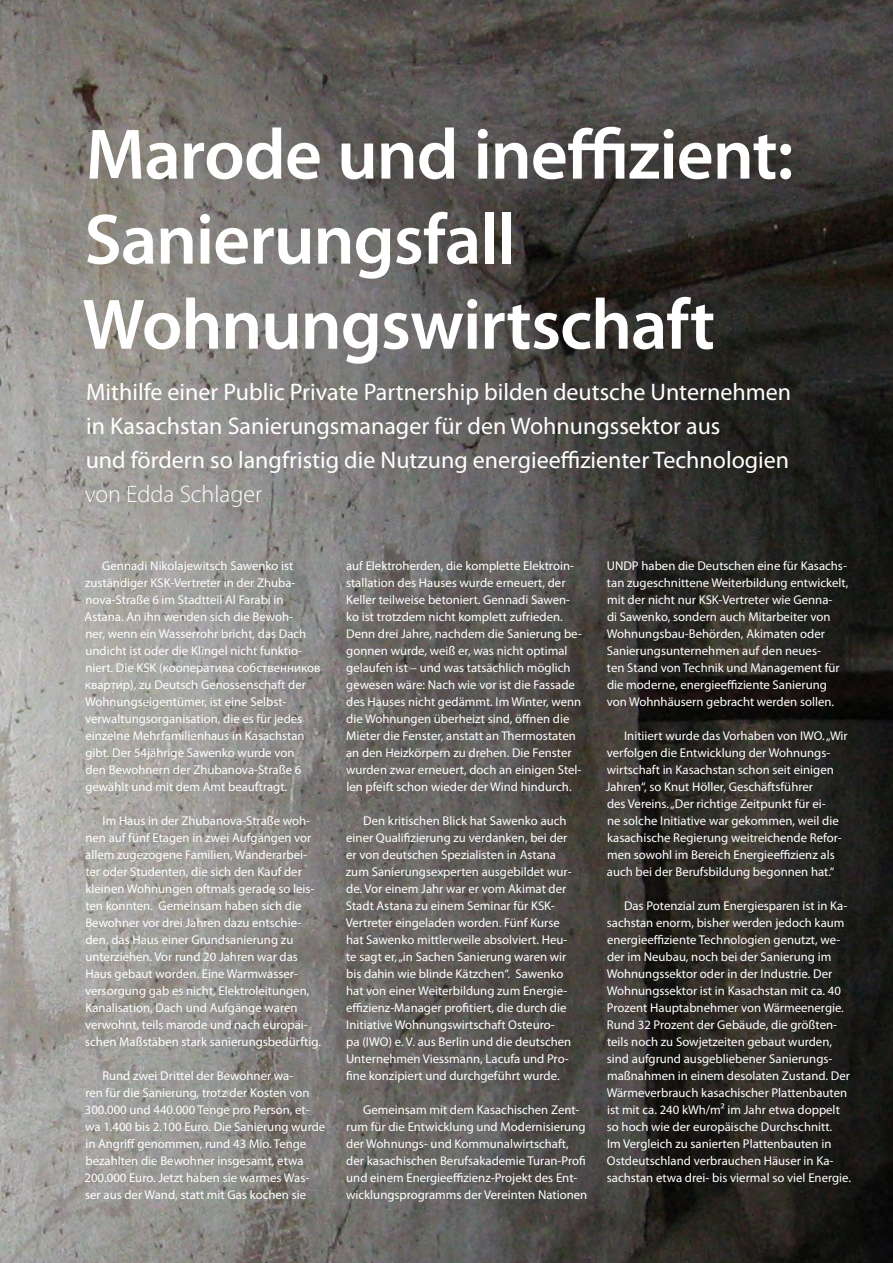
<style>
.page{position:relative;width:893px;height:1263px;background:#fff}
.page>*{position:absolute;margin:0;border:0;box-sizing:border-box;transform-origin:0 0}
.t1{font:600 72px/85.1px "Myriad Pro";letter-spacing:-.015em;color:#fff}
.t2{font:24px/34px "Myriad Pro";color:#fff}
.t3{font:300 24px "Myriad Pro";color:#fff}
.t4{font:12.75px/17px "Myriad Pro";color:#fff}
</style>
<div class="page">
<img style="left:0;top:0;width:893px;height:1263px">
<h1 class="t1" style="left:82px;top:110px;width:713px">Marode und ineffizient:<br>Sanierungsfall<br>Wohnungswirtschaft</h1>
<h2 class="t2" style="left:86px;top:374px;width:707px">Mithilfe einer Public Private Partnership bilden deutsche Unternehmen in Kasachstan Sanierungsmanager für den Wohnungssektor aus<br>und fördern so langfristig die Nutzung energieeffizienter Technologien</h2>
<h2 class="t3" style="left:85px;top:481px;width:179px">von Edda Schlager</h2>
<p class="t4" style="left:85px;top:557px;width:237px;text-indent:18px">Gennadi Nikolajewitsch Sawenko ist zuständiger KSK-Vertreter in der Zhuba&shy;nova-Straße 6 im Stadtteil Al Farabi in Astana. An ihn wenden sich die Bewoh-<br>ner, wenn ein Wasserrohr bricht, das Dach undicht ist oder die Klingel nicht funktio&shy;niert. Die KSK (кооператива собственников квартир), zu Deutsch Genossenschaft der Wohnungseigentümer, ist eine Selbst&shy;verwaltungsorganisation, die es für jedes einzelne Mehrfamilienhaus in Kasachstan gibt. Der 54jährige Sawenko wurde von<br>den Bewohnern der Zhubanova-Straße 6 gewählt und mit dem Amt beauftragt.</p>
<p class="t4" style="left:85px;top:812px;width:237px;text-indent:17px">Im Haus in der Zhubanova-Straße woh&shy;nen auf fünf Etagen in zwei Aufgängen vor allem zugezogene Familien, Wanderarbei&shy;ter oder Studenten, die sich den Kauf der kleinen Wohnungen oftmals gerade so leis&shy;ten konnten. Gemeinsam haben sich die Bewohner vor drei Jahren dazu entschie&shy;den, das Haus einer Grundsanierung zu unterziehen. Vor rund 20 Jahren war das Haus gebaut worden. Eine Warmwasser&shy;versorgung gab es nicht, Elektroleitungen, Kanalisation, Dach und Aufgänge waren verwohnt, teils marode und nach europäi&shy;schen Maßstäben stark sanierungsbedürftig.</p>
<p class="t4" style="left:85px;top:1067px;width:242px;text-indent:18px">Rund zwei Drittel der Bewohner wa-<br>ren für die Sanierung, trotz der Kosten von 300.000 und 440.000 Tenge pro Person, et&shy;wa 1.400 bis 2.100 Euro. Die Sanierung wurde in Angriff genommen, rund 43 Mio. Tenge bezahlten die Bewohner insgesamt, etwa 200.000 Euro. Jetzt haben sie warmes Was&shy;ser aus der Wand, statt mit Gas kochen sie</p>
<p class="t4" style="left:346px;top:557px;width:237px">auf Elektroherden, die komplette Elektroin&shy;stallation des Hauses wurde erneuert, der Keller teilweise betoniert. Gennadi Sawen&shy;ko ist trotzdem nicht komplett zufrieden.<br>Denn drei Jahre, nachdem die Sanierung be&shy;gonnen wurde, weiß er, was nicht optimal gelaufen ist – und was tatsächlich möglich gewesen wäre: Nach wie vor ist die Fassade des Hauses nicht gedämmt. Im Winter, wenn die Wohnungen überheizt sind, öffnen die Mieter die Fenster, anstatt an Thermostaten an den Heizkörpern zu drehen. Die Fenster wurden zwar erneuert, doch an einigen Stel&shy;len pfeift schon wieder der Wind hindurch.</p>
<p class="t4" style="left:346px;top:812px;width:227px;text-indent:17px">Den kritischen Blick hat Sawenko auch einer Qualifizierung zu verdanken, bei der er von deutschen Spezialisten in Astana zum Sanierungsexperten ausgebildet wur&shy;de. Vor einem Jahr war er vom Akimat der Stadt Astana zu einem Seminar für KSK-Vertreter eingeladen worden. Fünf Kurse hat Sawenko mittlerweile absolviert. Heu&shy;te sagt er, „in Sachen Sanierung waren wir bis dahin wie blinde Kätzchen“. Sawenko hat von einer Weiterbildung zum Energie&shy;effizienz-Manager profitiert, die durch die Initiative Wohnungswirtschaft Osteuro-<br>pa (IWO) e. V. aus Berlin und die deutschen Unternehmen Viessmann, Lacufa und Pro&shy;fine konzipiert und durchgeführt wurde.</p>
<p class="t4" style="left:346px;top:1101px;width:243px;text-indent:17px">Gemeinsam mit dem Kasachischen Zent&shy;rum für die Entwicklung und Modernisierung der Wohnungs- und Kommunalwirtschaft, der kasachischen Berufsakademie Turan-Profi und einem Energieeffizienz-Projekt des Ent&shy;wicklungsprogramms der Vereinten Nationen</p>
<p class="t4" style="left:607px;top:557px;width:243px">UNDP haben die Deutschen eine für Kasachs&shy;tan zugeschnittene Weiterbildung entwickelt, mit der nicht nur KSK-Vertreter wie Genna-<br>di Sawenko, sondern auch Mitarbeiter von Wohnungsbau-Behörden, Akimaten oder Sanierungsunternehmen auf den neues-<br>ten Stand von Technik und Management für die moderne, energieeffiziente Sanierung von Wohnhäusern gebracht werden sollen.</p>
<p class="t4" style="left:606px;top:727px;width:244px;text-indent:18px">Initiiert wurde das Vorhaben von IWO. „Wir verfolgen die Entwicklung der Wohnungs&shy;wirtschaft in Kasachstan schon seit einigen Jahren“, so Knut Höller, Geschäftsführer<br>des Vereins. „Der richtige Zeitpunkt für ei-<br>ne solche Initiative war gekommen, weil die kasachische Regierung weitreichende Refor&shy;men sowohl im Bereich Energieeffizienz als auch bei der Berufsbildung begonnen hat.“</p>
<p class="t4" style="left:607px;top:897px;width:246px;text-indent:17px">Das Potenzial zum Energiesparen ist in Ka&shy;sachstan enorm, bisher werden jedoch kaum energieeffiziente Technologien genutzt, we&shy;der im Neubau, noch bei der Sanierung im Wohnungssektor oder in der Industrie. Der Wohnungssektor ist in Kasachstan mit ca. 40<br>Prozent Hauptabnehmer von Wärmeenergie.<br>Rund 32 Prozent der Gebäude, die größten&shy;teils noch zu Sowjetzeiten gebaut wurden, sind aufgrund ausgebliebener Sanierungs&shy;maßnahmen in einem desolaten Zustand. Der Wärmeverbrauch kasachischer Plattenbauten ist mit ca. 240 kWh/m² im Jahr etwa doppelt so hoch wie der europäische Durchschnitt.<br>Im Vergleich zu sanierten Plattenbauten in Ostdeutschland verbrauchen Häuser in Ka&shy;sachstan etwa drei- bis viermal so viel Energie.</p>
</div>
